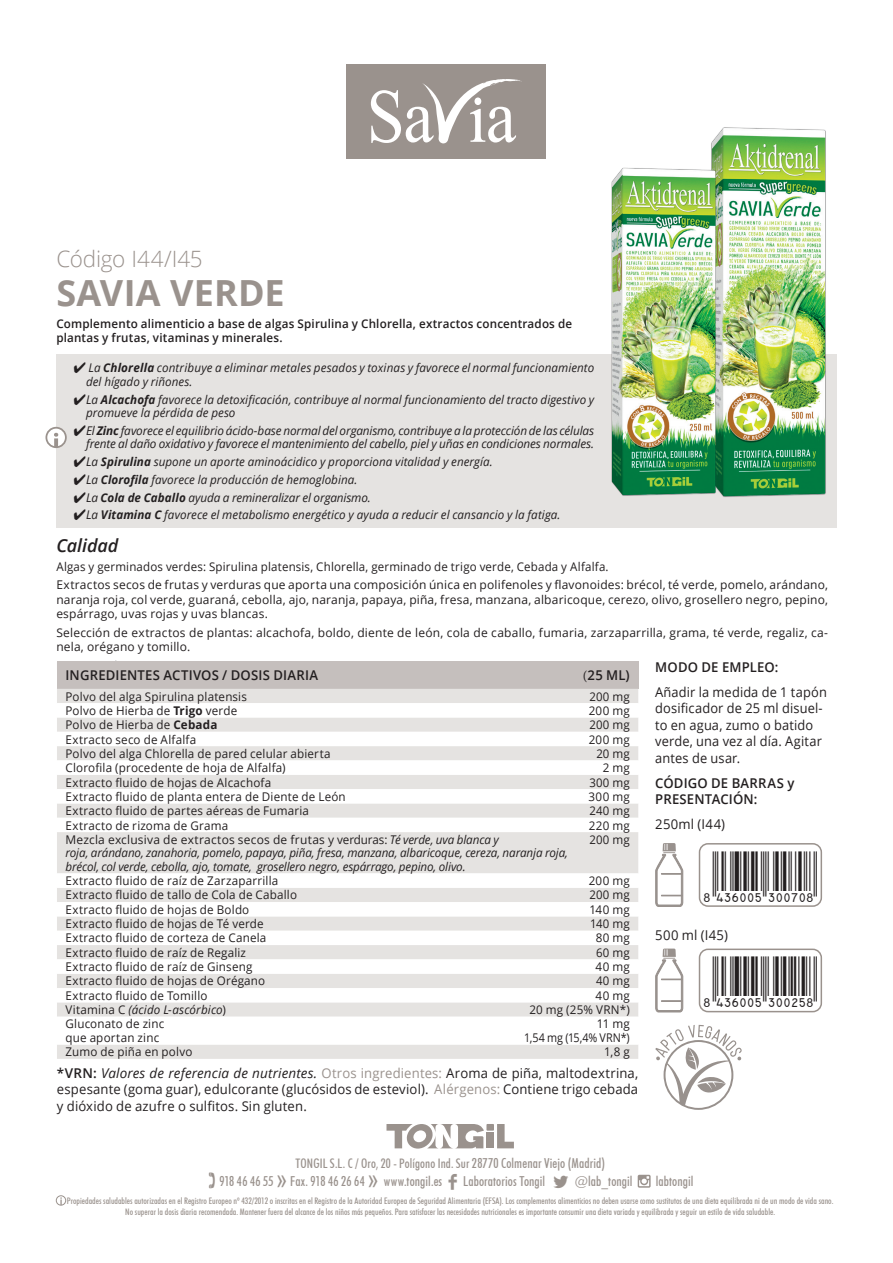
<style>
.page{position:relative;width:893px;height:1263px;background:#fff}
.page>*{position:absolute;margin:0;border:0;box-sizing:border-box;transform-origin:0 0}
.t1{font:700 36px "Open Sans";letter-spacing:.01em;color:#9a928d}
.t2{font:300 22.5px "Open Sans";letter-spacing:-.01em;color:#9a928d}
.t3{font:italic 600 18px "Open Sans";color:#231f20}
.t4{font:500 condensed 13.65px "Futura BT";letter-spacing:.01em;color:#9a928d}
.t5{font:13.5px/16.5px "Open Sans";letter-spacing:.01em;color:#231f20}
.t6{font:600 13.5px/16.5px "Open Sans";letter-spacing:.01em;color:#231f20}
.t7{font:500 condensed 13.05px "Futura BT";letter-spacing:.01em;color:#9a928d}
.t8{font:12px/14.4px "Open Sans";letter-spacing:.015em;color:#231f20}
.t9{font:italic 12px/13.5px "Open Sans";letter-spacing:-.005em;color:#231f20}
.t10{font:12px/18.6px "Open Sans";letter-spacing:.015em;color:#231f20;scale:.96 1}
.t11{font:600 12px/13.5px "Open Sans";letter-spacing:.015em;color:#231f20}
.t12{font:12px "Open Sans";letter-spacing:.015em;color:#231f20;scale:.95 1}
.t13{font:italic 12px "Open Sans";letter-spacing:.015em;color:#231f20}
.t14{font:500 condensed 9px/10.8px "Futura BT";color:#9a928d;text-align:center}
.s1{font-weight:700}
.s2{font-family:"Minion Pro";font-weight:400}
.s3{font-style:italic}
.s4{font-style:normal}
.s5{font-weight:600}
.s6{color:#9a928d}
.s7{font-size:13.65px}
.s8{font-family:"Arial Narrow";font-weight:400;font-stretch:normal;font-size:25.95px}
.s9{font-family:"Socialico";font-weight:400;font-stretch:normal;font-size:25.95px}
</style>
<div class="page">
<svg style="left:638px;top:1175px;width:13px;height:13px"></svg>
<svg style="left:497px;top:1124px;width:17px;height:24px"></svg>
<div style="left:486px;top:1132px;width:8px;height:16px;background:#9a928d"></div>
<div style="left:486px;top:1124px;width:8px;height:7px;background:#9a928d"></div>
<svg style="left:386px;top:1124px;width:98px;height:24px"></svg>
<div style="left:347px;top:64px;width:199px;height:95px;background:#9a928d"></div>
<svg style="left:371px;top:79px;width:151px;height:65px"></svg>
<svg style="left:60px;top:1197px;width:2px;height:6px"></svg>
<div style="left:56px;top:1195px;width:10px;height:10px;border:1px solid #9a928d;border-radius:50%"></div>
<div style="left:56px;top:355px;width:781px;height:173px;background:#e5e3e1"></div>
<div style="left:46px;top:428px;width:20px;height:19px;background:#fff;border-radius:50%"></div>
<svg style="left:54px;top:433px;width:4px;height:12px"></svg>
<div style="left:45px;top:427px;width:22px;height:21px;border:2px solid #9a928d;border-radius:50%"></div>
<img style="left:711px;top:127px;width:126px;height:370px">
<div style="left:57px;top:661px;width:581px;height:28px;background:#c5bfbd"></div>
<div style="left:57px;top:689px;width:581px;height:370px;background:#e5e3e1"></div>
<svg style="left:57px;top:703px;width:581px;height:341px"></svg>
<svg style="left:655px;top:843px;width:28px;height:64px"></svg>
<div style="left:699px;top:843px;width:123px;height:64px;border:2px solid #9a928d;border-radius:9px"></div>
<svg style="left:655px;top:948px;width:28px;height:65px"></svg>
<div style="left:699px;top:948px;width:123px;height:64px;border:2px solid #9a928d;border-radius:9px"></div>
<svg style="left:655px;top:1025px;width:87px;height:85px"></svg>
<img style="left:596px;top:164px;width:135px;height:333px">
<h2 class="t2" style="left:56px;top:244px;width:148px">Código I44/I45</h2>
<h1 class="t1" style="left:56px;top:268px;width:230px">SAVIA VERDE</h1>
<p class="t11" style="left:56px;top:317px;width:517px">Complemento alimenticio a base de algas Spirulina y Chlorella, extractos concentrados de plantas y frutas, vitaminas y minerales.</p>
<p class="t9" style="left:86px;top:361px;width:510px">La <span class="s1">Chlorella</span> contribuye a eliminar metales pesados y toxinas y favorece el normal funcionamiento del hígado y riñones.</p>
<p class="t9" style="left:86px;top:392px;width:510px">La <span class="s1">Alcachofa</span> favorece la detoxificación, contribuye al normal funcionamiento del tracto digestivo y promueve la pérdida de peso</p>
<p class="t9" style="left:86px;top:423px;width:510px">El <span class="s1">Zinc</span> favorece el equilibrio ácido-base normal del organismo, contribuye a la protección de las células frente al daño oxidativo y favorece el mantenimiento del cabello, piel y uñas en condiciones normales.</p>
<p class="t9" style="left:86px;top:452px;width:476px;line-height:17.7px">La <span class="s1">Spirulina</span> supone un aporte aminoácidico y proporciona vitalidad y energía.<br>La <span class="s1">Clorofila</span> favorece la producción de hemoglobina.<br>La <span class="s1">Cola de Caballo</span> ayuda a remineralizar el organismo.<br>La <span class="s1">Vitamina C</span> favorece el metabolismo energético y ayuda a reducir el cansancio y la fatiga.</p>
<h3 class="t3" style="left:56px;top:533px;width:64px">Calidad</h3>
<p class="t10" style="left:56px;top:557px;width:805px">Algas y germinados verdes: Spirulina platensis, Chlorella, germinado de trigo verde, Cebada y Alfalfa.<br>Extractos secos de frutas y verduras que aporta una composición única en polifenoles y flavonoides: brécol, té verde, pomelo, arándano,</p>
<p class="t8" style="left:56px;top:592px;width:773px">naranja roja, col verde, guaraná, cebolla, ajo, naranja, papaya, piña, fresa, manzana, albaricoque, cerezo, olivo, grosellero negro, pepino, espárrago, uvas rojas y uvas blancas.</p>
<p class="t8" style="left:56px;top:625px;width:773px">Selección de extractos de plantas: alcachofa, boldo, diente de león, cola de caballo, fumaria, zarzaparrilla, grama, té verde, regaliz, ca&shy;nela, orégano y tomillo.</p>
<p class="t6" style="left:65px;top:667px;width:254px">INGREDIENTES ACTIVOS / DOSIS DIARIA</p>
<p class="t6" style="left:583px;top:667px;width:48px"><span class="s2">(</span>25 ML)</p>
<p class="t6" style="left:655px;top:658px;width:125px">MODO DE EMPLEO:</p>
<p class="t5" style="left:655px;top:683px;width:173px">Añadir la medida de 1 tapón dosificador de 25 ml disuel&shy;to en agua, zumo o batido verde, una vez al día. Agitar antes de usar.</p>
<p class="t6" style="left:655px;top:774px;width:141px">CÓDIGO DE BARRAS y<br>PRESENTACIÓN:</p>
<p class="t5" style="left:655px;top:816px;width:71px">250ml (I44)</p>
<p class="t8" style="left:65px;top:689px;width:183px">Polvo del alga Spirulina platensis</p>
<p class="t12" style="left:590px;top:688px;width:44px">200 mg</p>
<p class="t8" style="left:65px;top:703px;width:173px">Polvo de Hierba de <span class="s1">Trigo</span> verde</p>
<p class="t8" style="left:589px;top:703px;width:42px">200 mg</p>
<p class="t8" style="left:65px;top:717px;width:153px">Polvo de Hierba de <span class="s1">Cebada</span></p>
<p class="t12" style="left:590px;top:717px;width:44px">200 mg</p>
<p class="t8" style="left:65px;top:732px;width:132px">Extracto seco de Alfalfa</p>
<p class="t8" style="left:589px;top:732px;width:42px">200 mg</p>
<p class="t8" style="left:65px;top:746px;width:267px">Polvo del alga Chlorella de pared celular abierta</p>
<p class="t12" style="left:596px;top:745px;width:37px">20 mg</p>
<p class="t8" style="left:65px;top:760px;width:222px">Clorofila (procedente de hoja de Alfalfa)</p>
<p class="t8" style="left:603px;top:760px;width:29px">2 mg</p>
<p class="t8" style="left:65px;top:775px;width:207px">Extracto fluido de hojas de Alcachofa</p>
<p class="t12" style="left:589px;top:774px;width:44px">300 mg</p>
<p class="t8" style="left:65px;top:789px;width:282px">Extracto fluido de planta entera de Diente de León</p>
<p class="t8" style="left:589px;top:789px;width:43px">300 mg</p>
<p class="t8" style="left:65px;top:803px;width:245px">Extracto fluido de partes aéreas de Fumaria</p>
<p class="t12" style="left:590px;top:802px;width:44px">240 mg</p>
<p class="t8" style="left:65px;top:818px;width:164px">Extracto de rizoma de Grama</p>
<p class="t8" style="left:589px;top:818px;width:42px">220 mg</p>
<p class="t8" style="left:65px;top:832px;width:435px">Mezcla exclusiva de extractos secos de frutas y verduras: <span class="s3">Té verde, uva blanca y</span></p>
<p class="t12" style="left:590px;top:831px;width:44px">200 mg</p>
<p class="t9" style="left:65px;top:846px;width:504px">roja, arándano, zanahoria, pomelo, papaya, piña, fresa, manzana, albaricoque, cereza, naranja roja, brécol, col verde, cebolla, ajo, tomate, grosellero negro, espárrago, pepino, olivo.</p>
<p class="t8" style="left:65px;top:873px;width:214px">Extracto fluido de raíz de Zarzaparrilla</p>
<p class="t8" style="left:589px;top:873px;width:42px">200 mg</p>
<p class="t8" style="left:65px;top:888px;width:233px">Extracto fluido de tallo de Cola de Caballo</p>
<p class="t12" style="left:590px;top:887px;width:44px">200 mg</p>
<p class="t8" style="left:65px;top:902px;width:185px">Extracto fluido de hojas de Boldo</p>
<p class="t8" style="left:589px;top:902px;width:42px">140 mg</p>
<p class="t8" style="left:65px;top:916px;width:200px">Extracto fluido de hojas de Té verde</p>
<p class="t12" style="left:590px;top:915px;width:43px">140 mg</p>
<p class="t8" style="left:65px;top:930px;width:202px">Extracto fluido de corteza de Canela</p>
<p class="t8" style="left:596px;top:930px;width:36px">80 mg</p>
<p class="t8" style="left:65px;top:945px;width:182px">Extracto fluido de raíz de Regaliz</p>
<p class="t12" style="left:596px;top:944px;width:37px">60 mg</p>
<p class="t8" style="left:65px;top:959px;width:188px">Extracto fluido de raíz de Ginseng</p>
<p class="t8" style="left:596px;top:959px;width:36px">40 mg</p>
<p class="t8" style="left:65px;top:973px;width:201px">Extracto fluido de hojas de Orégano</p>
<p class="t12" style="left:596px;top:973px;width:37px">40 mg</p>
<p class="t8" style="left:65px;top:988px;width:144px">Extracto fluido de Tomillo</p>
<p class="t8" style="left:596px;top:988px;width:36px">40 mg</p>
<p class="t13" style="left:65px;top:1001px;width:162px"><span class="s4">Vitamina C</span> (ácido L-ascórbico<span class="s4">)</span></p>
<p class="t8" style="left:529px;top:1002px;width:102px">20 mg (25% VRN*)</p>
<p class="t8" style="left:65px;top:1017px;width:100px;line-height:13.5px">Gluconato de zinc que aportan zinc</p>
<p class="t8" style="left:524px;top:1017px;width:107px;line-height:13.5px;text-align:right">11 mg<br>1,54 mg (15,4% VRN*)</p>
<p class="t8" style="left:65px;top:1044px;width:129px">Zumo de piña en polvo</p>
<p class="t8" style="left:604px;top:1044px;width:27px">1,8 g</p>
<p class="t5" style="left:57px;top:1064px;width:583px;text-align:justify"><span class="s5">*VRN:</span> <span class="s3">Valores de referencia de nutrientes.</span> <span class="s6">Otros ingredientes:</span> Aroma de piña, maltodextrina, espesante (goma guar), edulcorante (glucósidos de esteviol). <span class="s6">Alérgenos:</span> Contiene trigo cebada y dióxido de azufre o sulfitos. Sin gluten.</p>
<p class="t5" style="left:655px;top:927px;width:74px">500 ml (I45)</p>
<p class="t7" style="left:295px;top:1155px;width:311px">TONGIL S.L. C / Oro, 20 - Polígono Ind. Sur <span class="s7">28770 Colmenar Viejo (Madrid)</span></p>
<p class="t4" style="left:219px;top:1172px;width:415px">918 46 46 55 <span class="s8">»</span> Fax. 918 46 26 64 <span class="s8">»</span> www.tongil.es <span class="s9">F</span> Laboratorios Tongil <span class="s9">L</span> @lab_tongil</p>
<p class="t4" style="left:656px;top:1172px;width:39px">labtongil</p>
<p class="t14" style="left:67px;top:1195px;width:768px">Propiedades saludables autorizadas en el Registro Europeo nº 432/2012 o inscritas en el Registro de la Autoridad Europea de Seguridad Alimentaria (EFSA). Los complementos alimenticios no deben usarse como sustitutos de una dieta equilibrada ni de un modo de vida sano.<br>No superar la dosis diaria recomendada. Mantener fuera del alcance de los niños más pequeños. Para satisfacer las necesidades nutricionales es importante consumir una dieta variada y equilibrada y seguir un estilo de vida saludable.</p>
</div>
